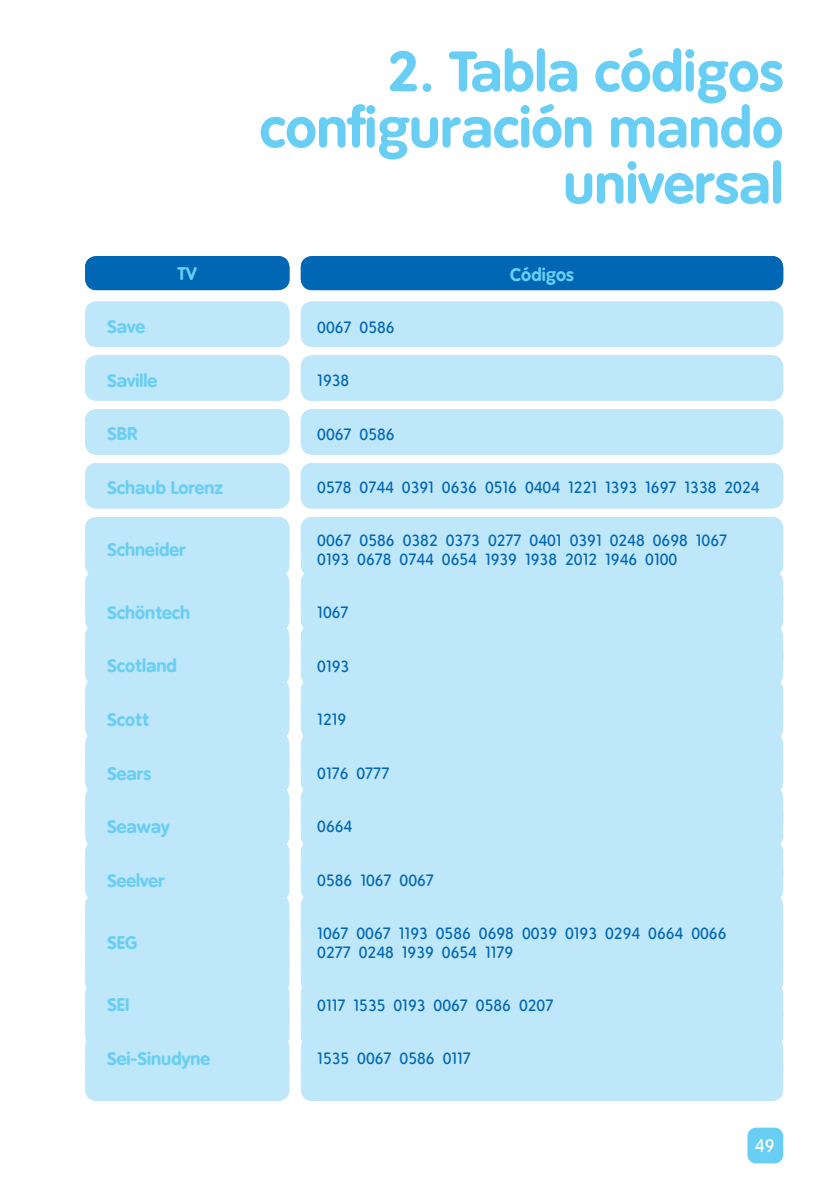
<style>
.page{position:relative;width:840px;height:1191px;background:#fff}
.page>*{position:absolute;margin:0;border:0;box-sizing:border-box;transform-origin:0 0}
.t1{font:700 56px/56px "Telecable";color:#68cef3;text-align:right}
.t2{font:700 18px "Telecable";color:#68cef3}
.t3{font:18px "Telecable";color:#fff}
.t4{font:16px/19.2px "Telecable";color:#0166b3}
</style>
<div class="page">
<div style="left:747px;top:1127px;width:35px;height:36px;background:#68cef3;border-radius:9px"></div>
<div style="left:300px;top:571px;width:482px;height:45px;background:#bee7fa;border-radius:11px"></div>
<div style="left:300px;top:625px;width:482px;height:45px;background:#bee7fa;border-radius:11px"></div>
<div style="left:300px;top:678px;width:482px;height:46px;background:#bee7fa;border-radius:11px"></div>
<div style="left:300px;top:732px;width:482px;height:46px;background:#bee7fa;border-radius:11px"></div>
<div style="left:300px;top:786px;width:482px;height:45px;background:#bee7fa;border-radius:11px"></div>
<div style="left:300px;top:840px;width:482px;height:45px;background:#bee7fa;border-radius:11px"></div>
<div style="left:300px;top:894px;width:482px;height:45px;background:#bee7fa;border-radius:11px"></div>
<div style="left:300px;top:948px;width:482px;height:45px;background:#bee7fa;border-radius:11px"></div>
<div style="left:300px;top:1002px;width:482px;height:45px;background:#bee7fa;border-radius:11px"></div>
<div style="left:300px;top:1055px;width:482px;height:46px;background:#bee7fa;border-radius:11px"></div>
<div style="left:85px;top:571px;width:204px;height:45px;background:#bee7fa;border-radius:11px"></div>
<div style="left:85px;top:625px;width:204px;height:45px;background:#bee7fa;border-radius:11px"></div>
<div style="left:85px;top:678px;width:204px;height:46px;background:#bee7fa;border-radius:11px"></div>
<div style="left:85px;top:732px;width:204px;height:46px;background:#bee7fa;border-radius:11px"></div>
<div style="left:85px;top:786px;width:204px;height:45px;background:#bee7fa;border-radius:11px"></div>
<div style="left:85px;top:840px;width:204px;height:45px;background:#bee7fa;border-radius:11px"></div>
<div style="left:85px;top:894px;width:204px;height:45px;background:#bee7fa;border-radius:11px"></div>
<div style="left:85px;top:948px;width:204px;height:45px;background:#bee7fa;border-radius:11px"></div>
<div style="left:85px;top:1002px;width:204px;height:45px;background:#bee7fa;border-radius:11px"></div>
<div style="left:85px;top:1055px;width:204px;height:46px;background:#bee7fa;border-radius:11px"></div>
<div style="left:300px;top:256px;width:482px;height:34px;background:#0166b3;border-radius:11px"></div>
<div style="left:300px;top:301px;width:482px;height:46px;background:#bee7fa;border-radius:11px"></div>
<div style="left:300px;top:355px;width:482px;height:46px;background:#bee7fa;border-radius:11px"></div>
<div style="left:300px;top:409px;width:482px;height:45px;background:#bee7fa;border-radius:11px"></div>
<div style="left:300px;top:463px;width:482px;height:45px;background:#bee7fa;border-radius:11px"></div>
<div style="left:300px;top:517px;width:482px;height:59px;background:#bee7fa;border-radius:11px"></div>
<div style="left:300px;top:586px;width:482px;height:46px;background:#bee7fa;border-radius:11px"></div>
<div style="left:300px;top:640px;width:482px;height:45px;background:#bee7fa;border-radius:11px"></div>
<div style="left:300px;top:694px;width:482px;height:45px;background:#bee7fa;border-radius:11px"></div>
<div style="left:300px;top:748px;width:482px;height:45px;background:#bee7fa;border-radius:11px"></div>
<div style="left:300px;top:802px;width:482px;height:45px;background:#bee7fa;border-radius:11px"></div>
<div style="left:300px;top:856px;width:482px;height:45px;background:#bee7fa;border-radius:11px"></div>
<div style="left:300px;top:909px;width:482px;height:63px;background:#bee7fa;border-radius:11px"></div>
<div style="left:300px;top:982px;width:482px;height:45px;background:#bee7fa;border-radius:11px"></div>
<div style="left:300px;top:1036px;width:482px;height:45px;background:#bee7fa;border-radius:11px"></div>
<div style="left:85px;top:256px;width:204px;height:34px;background:#0166b3;border-radius:11px"></div>
<div style="left:85px;top:301px;width:204px;height:46px;background:#bee7fa;border-radius:11px"></div>
<div style="left:85px;top:355px;width:204px;height:46px;background:#bee7fa;border-radius:11px"></div>
<div style="left:85px;top:409px;width:204px;height:45px;background:#bee7fa;border-radius:11px"></div>
<div style="left:85px;top:463px;width:204px;height:45px;background:#bee7fa;border-radius:11px"></div>
<div style="left:85px;top:517px;width:204px;height:59px;background:#bee7fa;border-radius:11px"></div>
<div style="left:85px;top:586px;width:204px;height:46px;background:#bee7fa;border-radius:11px"></div>
<div style="left:85px;top:640px;width:204px;height:45px;background:#bee7fa;border-radius:11px"></div>
<div style="left:85px;top:694px;width:204px;height:45px;background:#bee7fa;border-radius:11px"></div>
<div style="left:85px;top:748px;width:204px;height:45px;background:#bee7fa;border-radius:11px"></div>
<div style="left:85px;top:802px;width:204px;height:45px;background:#bee7fa;border-radius:11px"></div>
<div style="left:85px;top:856px;width:204px;height:45px;background:#bee7fa;border-radius:11px"></div>
<div style="left:85px;top:909px;width:204px;height:63px;background:#bee7fa;border-radius:11px"></div>
<div style="left:85px;top:982px;width:204px;height:45px;background:#bee7fa;border-radius:11px"></div>
<div style="left:85px;top:1036px;width:204px;height:45px;background:#bee7fa;border-radius:11px"></div>
<h1 class="t1" style="left:259px;top:43px;width:525px">2. Tabla códigos configuración mando universal</h1>
<p class="t2" style="left:177px;top:263px;width:21px">TV</p>
<p class="t2" style="left:510px;top:264px;width:65px">Códigos</p>
<p class="t2" style="left:107px;top:316px;width:39px">Save</p>
<p class="t4" style="left:317px;top:317px;width:79px">0067 0586</p>
<p class="t2" style="left:107px;top:370px;width:51px">Saville</p>
<p class="t4" style="left:317px;top:371px;width:34px">1938</p>
<p class="t2" style="left:107px;top:423px;width:32px">SBR</p>
<p class="t4" style="left:317px;top:424px;width:79px">0067 0586</p>
<p class="t2" style="left:107px;top:477px;width:117px">Schaub Lorenz</p>
<p class="t4" style="left:317px;top:478px;width:443px">0578 0744 0391 0636 0516 0404 1221 1393 1697 1338 2024</p>
<p class="t2" style="left:107px;top:539px;width:80px">Schneider</p>
<p class="t4" style="left:317px;top:531px;width:411px">0067 0586 0382 0373 0277 0401 0391 0248 0698 1067<br>0193 0678 0744 0654 1939 1938 2012 1946 0100</p>
<p class="t2" style="left:107px;top:602px;width:84px">Schöntech</p>
<p class="t4" style="left:317px;top:603px;width:33px">1067</p>
<p class="t2" style="left:107px;top:655px;width:71px">Scotland</p>
<p class="t4" style="left:317px;top:656px;width:34px">0193</p>
<p class="t2" style="left:107px;top:709px;width:43px">Scott</p>
<p class="t4" style="left:317px;top:710px;width:30px">1219</p>
<p class="t2" style="left:107px;top:762px;width:45px">Sears</p>
<p class="t4" style="left:317px;top:763px;width:73px">0176 0777</p>
<p class="t2" style="left:107px;top:816px;width:64px">Seaway</p>
<p class="t4" style="left:317px;top:817px;width:37px">0664</p>
<p class="t2" style="left:107px;top:869px;width:59px">Seelver</p>
<p class="t4" style="left:317px;top:870px;width:118px">0586 1067 0067</p>
<p class="t2" style="left:107px;top:932px;width:32px">SEG</p>
<p class="t4" style="left:317px;top:923px;width:410px">1067 0067 1193 0586 0698 0039 0193 0294 0664 0066<br>0277 0248 1939 0654 1179</p>
<p class="t2" style="left:107px;top:994px;width:24px">SEI</p>
<p class="t4" style="left:317px;top:995px;width:237px">0117 1535 0193 0067 0586 0207</p>
<p class="t2" style="left:107px;top:1048px;width:104px">Sei-Sinudyne</p>
<p class="t4" style="left:317px;top:1049px;width:155px">1535 0067 0586 0117</p>
<p class="t3" style="left:754px;top:1134px;width:21px">49</p>
</div>
